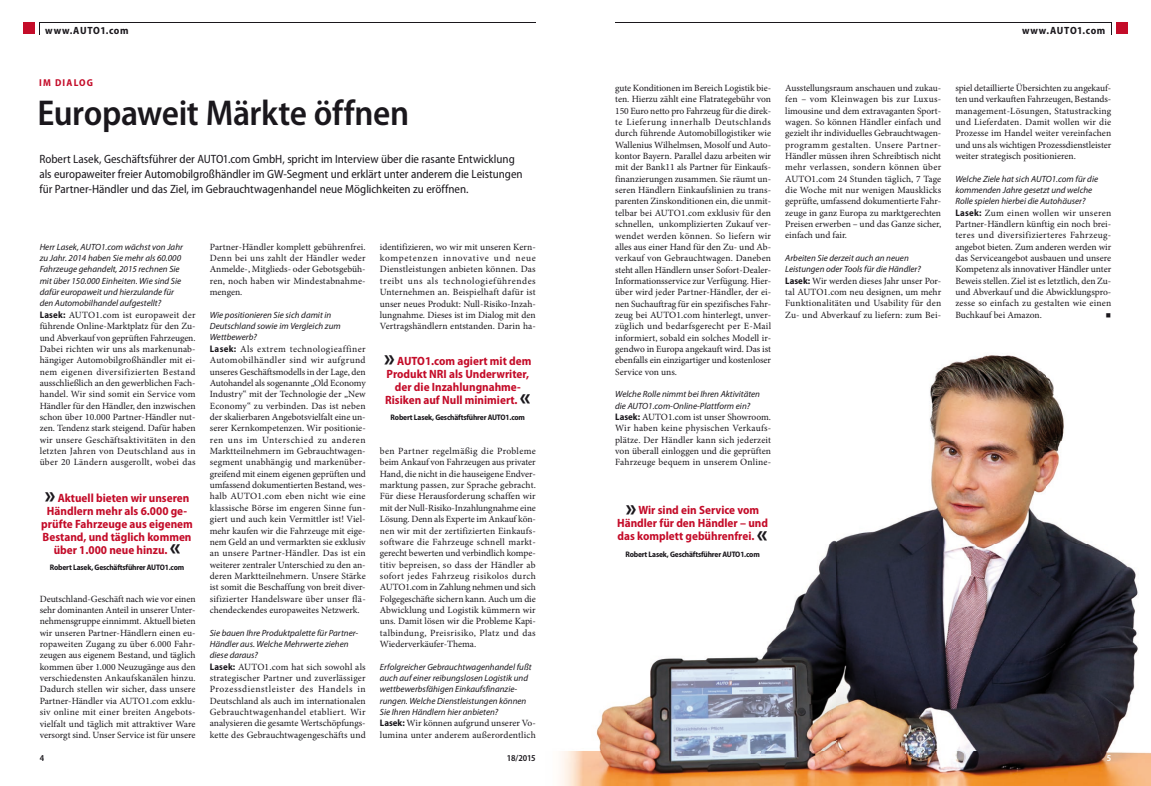
<style>
.page{position:relative;width:1151px;height:786px;background:#fff}
.page>*{position:absolute;margin:0;border:0;box-sizing:border-box;transform-origin:0 0}
.t1{font:600 semi-condensed 36px "Myriad Pro";letter-spacing:-.01em;color:#1a171c}
.t2{font:14.5px "Minion Pro";color:#1a171c}
.t3{font:700 semi-condensed 12px/13px "Myriad Pro";color:#c40c29;text-align:center}
.t4{font:semi-condensed 12px/15px "Myriad Pro";letter-spacing:-.005em;color:#1a171c}
.t5{font:700 semi-condensed 10.5px "Myriad Pro";letter-spacing:.06em;color:#1a171c}
.t6{font:700 semi-condensed 10px "Myriad Pro";letter-spacing:.12em;color:#c40c29}
.t7{font:9.5px/11.3px "Minion Pro";letter-spacing:.005em;color:#1a171c;text-align:justify}
.t8{font:italic 9px/11.3px "Myriad Pro";color:#1a171c}
.t9{font:600 semi-condensed 9px "Myriad Pro";letter-spacing:-.03em;color:#1a171c}
.t10{font:600 semi-condensed 9px "Myriad Pro";color:#fff}
.t11{font:700 semi-condensed 8px "Myriad Pro";letter-spacing:-.02em;color:#1a171c}
.s1{font-family:"Myriad Pro";font-weight:700;font-stretch:semi-condensed}
.s2{font-size:24.4px;color:#1a171c}
</style>
<div class="page">
<img style="left:561px;top:355px;width:590px;height:430px">
<div style="left:24px;top:23px;width:11px;height:11px;background:#c40c29"></div>
<hr style="left:615px;top:23px;width:496px;height:1px;background:#1a171c">
<hr style="left:39px;top:23px;width:496px;height:1px;background:#1a171c">
<div style="left:1116px;top:23px;width:11px;height:11px;background:#c40c29"></div>
<p class="t5" style="left:45px;top:25px;width:85px">www.AUTO1.com</p>
<p class="t5" style="left:1022px;top:25px;width:85px">www.AUTO1.com</p>
<p class="t6" style="left:39px;top:77px;width:55px">IM DIALOG</p>
<p class="t1" style="left:37px;top:93px;width:373px">Europaweit Märkte öffnen</p>
<p class="t4" style="left:39px;top:152px;width:485px">Robert Lasek, Geschäftsführer der AUTO1.com GmbH, spricht im Interview über die rasante Entwicklung als europaweiter freier Automobilgroßhändler im GW-Segment und erklärt unter anderem die Leistungen für Partner-Händler und das Ziel, im Gebrauchtwagenhandel neue Möglichkeiten zu eröffnen.</p>
<p class="t8" style="left:40px;top:241px;width:145px">Herr Lasek, AUTO1.com wächst von Jahr zu Jahr. 2014 haben Sie mehr als 60.000<br>Fahrzeuge gehandelt, 2015 rechnen Sie mit über 150.000 Einheiten. Wie sind Sie dafür europaweit und hierzulande für den Automobil handel aufgestellt?</p>
<p class="t7" style="left:40px;top:309px;width:157px"><span class="s1">Lasek:</span> AUTO1.com ist europaweit der führende Online-Marktplatz für den Zu&shy;und Abverkauf von geprüften Fahrzeugen.<br>Dabei richten wir uns als markenunab&shy;hän giger Automobilgroßhändler mit ei&shy;nem eigenen diversifizierten Bestand ausschließlich an den gewerblichen Fach&shy;handel. Wir sind somit ein Service vom Händ ler für den Händler, den inzwischen schon über 10.000 Partner-Händler nut&shy;zen. Tendenz stark steigend. Dafür haben wir unsere Geschäftsaktivitäten in den letzten Jahren von Deutschland aus in über 20 Ländern ausgerollt, wobei das</p>
<p class="t3" style="left:41px;top:491px;width:153px"><span class="s2">»</span> Aktuell bieten wir unseren<br>Händlern mehr als 6.000 ge&shy;prüfte Fahrzeuge aus eigenem<br>Bestand, und täglich kommen über 1.000 neue hinzu. <span class="s2">«</span></p>
<p class="t11" style="left:50px;top:562px;width:136px">Robert Lasek, Geschäftsführer AUTO1.com</p>
<p class="t7" style="left:40px;top:593px;width:157px">Deutschland-Geschäft nach wie vor einen sehr dominanten Anteil in unserer Unter&shy;nehmensgruppe einnimmt. Aktuell bieten wir unseren Partner-Händlern einen eu&shy;ropaweiten Zugang zu über 6.000 Fahr&shy;zeugen aus eigenem Bestand, und täglich kommen über 1.000 Neuzugänge aus den verschiedensten Ankaufskanälen hinzu.<br>Dadurch stellen wir sicher, dass unsere Partner-Händler via AUTO1.com exklu&shy;siv online mit einer breiten Angebots&shy;vielfalt und täglich mit attraktiver Ware versorgt sind. Unser Service ist für unsere</p>
<p class="t7" style="left:210px;top:241px;width:157px">Partner-Händler komplett gebührenfrei.<br>Denn bei uns zahlt der Händler weder Anmelde-, Mitglieds- oder Gebotsgebüh&shy;ren, noch haben wir Mindestabnahme&shy;mengen.</p>
<p class="t8" style="left:210px;top:309px;width:132px">Wie positionieren Sie sich damit in<br>Deutschland sowie im Vergleich zum<br>Wettbewerb?</p>
<p class="t7" style="left:210px;top:343px;width:157px"><span class="s1">Lasek:</span> Als extrem technologieaffiner Automobilhändler sind wir aufgrund unseres Geschäftsmodells in der Lage, den Autohandel als sogenannte „Old Economy Industry“ mit der Technologie der „New Economy“ zu verbinden. Das ist neben der skalierbaren Angebotsvielfalt eine un&shy;serer Kernkompetenzen. Wir positionie&shy;ren uns im Unterschied zu anderen Marktteilnehmern im Gebrauchtwagen&shy;segment unabhängig und markenüber&shy;greifend mit einem eigenen geprüften und umfassend dokumentierten Bestand, wes&shy;halb AUTO1.com eben nicht wie eine klassische Börse im engeren Sinne fun&shy;giert und auch kein Vermittler ist! Viel&shy;mehr kaufen wir die Fahrzeuge mit eige&shy;nem Geld an und vermarkten sie exklusiv an unsere Partner-Händler. Das ist ein weiterer zentraler Unterschied zu den an&shy;deren Marktteilnehmern. Unsere Stärke ist somit die Beschaffung von breit diver&shy;sifizierter Handelsware über unser flä&shy;chendeckendes europaweites Netzwerk.</p>
<p class="t8" style="left:210px;top:627px;width:150px">Sie bauen Ihre Produktpalette für Partner-<br>Händler aus. Welche Mehrwerte ziehen diese daraus?</p>
<p class="t7" style="left:210px;top:661px;width:157px"><span class="s1">Lasek:</span> AUTO1.com hat sich sowohl als strategischer Partner und zuverlässiger Prozessdienstleister des Handels in Deutschland als auch im internationalen Gebrauchtwagenhandel etabliert. Wir analysieren die gesamte Wertschöpfungs&shy;kette des Gebrauchtwagengeschäfts und</p>
<p class="t7" style="left:380px;top:241px;width:157px">identifizieren, wo wir mit unseren Kern&shy;kompetenzen innovative und neue Dienstleistungen anbieten können. Das treibt uns als technologieführendes Unternehmen an. Beispielhaft dafür ist unser neues Produkt: Null-Risiko-Inzah&shy;lungnahme. Dieses ist im Dialog mit den Vertragshändlern entstanden. Darin ha-</p>
<p class="t3" style="left:384px;top:354px;width:149px"><span class="s2">»</span> AUTO1.com agiert mit dem<br>Produkt NRI als Underwriter, der die Inzahlung nahme-<br>Risiken auf Null minimiert. <span class="s2">«</span></p>
<p class="t11" style="left:391px;top:412px;width:136px">Robert Lasek, Geschäftsführer AUTO1.com</p>
<p class="t7" style="left:380px;top:445px;width:157px">ben Partner regelmäßig die Probleme beim Ankauf von Fahrzeugen aus privater Hand, die nicht in die hauseigene Endver&shy;marktung passen, zur Sprache gebracht.<br>Für diese Herausforderung schaffen wir mit der Null-Risiko-Inzahlungnahme eine Lösung. Denn als Experte im Ankauf kön&shy;nen wir mit der zertifizierten Einkaufs&shy;software die Fahrzeuge schnell markt&shy;gerecht bewerten und verbindlich kompe&shy;titiv bepreisen, so dass der Händler ab sofort jedes Fahrzeug risikolos durch AUTO1.com in Zahlung nehmen und sich Folgegeschäfte sichern kann. Auch um die Abwicklung und Logistik kümmern wir uns. Damit lösen wir die Probleme Kapi&shy;talbindung, Preisrisiko, Platz und das Wiederverkäufer-Thema.</p>
<p class="t8" style="left:380px;top:661px;width:153px">Erfolgreicher Gebrauchtwagenhandel fußt auch auf einer reibungslosen Logistik und wettbewerbsfähigen Einkaufsfinanzie&shy;rungen. Welche Dienstleistungen können Sie Ihren Händlern hier anbieten?</p>
<p class="t7" style="left:380px;top:717px;width:157px"><span class="s1">Lasek:</span> Wir können aufgrund unserer Vo&shy;lumina unter anderem außerordentlich</p>
<p class="t9" style="left:40px;top:752px;width:6px">4</p>
<p class="t9" style="left:507px;top:752px;width:30px">18/2015</p>
<p class="t7" style="left:615px;top:83px;width:157px">gute Konditionen im Bereich Logistik bie&shy;ten. Hierzu zählt eine Flatrategebühr von 150 Euro netto pro Fahrzeug für die direk&shy;te Lieferung innerhalb Deutschlands durch führende Automobillogistiker wie Wallenius Wilhelmsen, Mosolf und Auto&shy;kontor Bayern. Parallel dazu arbeiten wir mit der Bank11 als Partner für Einkaufs&shy;finanzierungen zusammen. Sie räumt un&shy;seren Händlern Einkaufslinien zu trans&shy;parenten Zinskonditionen ein, die unmit&shy;telbar bei AUTO1.com exklusiv für den schnellen, unkomplizierten Zukauf ver&shy;wendet werden können. So liefern wir alles aus einer Hand für den Zu- und Ab&shy;verkauf von Gebrauchtwagen. Daneben steht allen Händlern unser Sofort-Dealer-Informations service zur Verfügung. Hier&shy;über wird jeder Partner-Händler, der ei&shy;nen Suchauftrag für ein spezifisches Fahr&shy;zeug bei AUTO1.com hinterlegt, unver&shy;züglich und bedarfsgerecht per E-Mail informiert, sobald ein solches Modell ir&shy;gendwo in Europa angekauft wird. Das ist ebenfalls ein einzigartiger und kostenloser Service von uns.</p>
<p class="t8" style="left:615px;top:388px;width:146px">Welche Rolle nimmt bei Ihren Aktivitäten die AUTO1.com-Online-Plattform ein?</p>
<p class="t7" style="left:615px;top:411px;width:157px"><span class="s1">Lasek:</span> AUTO1.com ist unser Showroom.<br>Wir haben keine physischen Verkaufs&shy;plätze. Der Händler kann sich jederzeit von überall einloggen und die geprüften Fahrzeuge bequem in unserem Online-</p>
<p class="t7" style="left:785px;top:82px;width:157px">Ausstellungsraum anschauen und zukau&shy;fen – vom Kleinwagen bis zur Luxus&shy;limousine und dem extravaganten Sport&shy;wagen. So können Händler einfach und gezielt ihr individuelles Gebrauchtwagen&shy;programm gestalten. Unsere Partner-Händler müssen ihren Schreibtisch nicht mehr verlassen, sondern können über AUTO1.com 24 Stunden täglich, 7 Tage die Woche mit nur wenigen Mausklicks geprüfte, umfassend dokumentierte Fahr&shy;zeuge in ganz Europa zu marktgerechten Preisen erwerben – und das Ganze sicher, einfach und fair.</p>
<p class="t8" style="left:785px;top:252px;width:137px">Arbeiten Sie derzeit auch an neuen<br>Leistungen oder Tools für die Händler?</p>
<p class="t7" style="left:785px;top:275px;width:157px"><span class="s1">Lasek:</span> Wir werden dieses Jahr unser Por&shy;tal AUTO1.com neu designen, um mehr Funktionalitäten und Usability für den Zu- und Abverkauf zu liefern: zum Bei-</p>
<p class="t7" style="left:955px;top:82px;width:157px">spiel detaillierte Übersichten zu angekauf&shy;ten und verkauften Fahrzeugen, Bestands&shy;management-Lösungen, Statustracking und Lieferdaten. Damit wollen wir die Prozesse im Handel weiter vereinfachen und uns als wichtigen Prozessdienstleister weiter strategisch positionieren.</p>
<p class="t8" style="left:955px;top:173px;width:144px">Welche Ziele hat sich AUTO1.com für die kommenden Jahre gesetzt und welche<br>Rolle spielen hierbei die Autohäuser?</p>
<p class="t7" style="left:955px;top:207px;width:157px"><span class="s1">Lasek:</span> Zum einen wollen wir unseren Partner-Händlern künftig ein noch brei&shy;teres und diversifizierteres Fahrzeug&shy;angebot bieten. Zum anderen werden wir das Serviceangebot ausbauen und unsere Kompetenz als innovativer Händler unter Beweis stellen. Ziel ist es letztlich, den Zu&shy;und Abverkauf und die Abwicklungspro&shy;zesse so einfach zu gestalten wie einen Buchkauf bei Amazon.</p>
<p class="t2" style="left:1105px;top:306px;width:7px">■</p>
<p class="t3" style="left:617px;top:504px;width:152px"><span class="s2">»</span> Wir sind ein Service vom<br>Händler für den Händler – und das komplett gebührenfrei. <span class="s2">«</span></p>
<p class="t11" style="left:625px;top:549px;width:136px">Robert Lasek, Geschäftsführer AUTO1.com</p>
<p class="t10" style="left:1107px;top:752px;width:6px">5</p>
</div>
